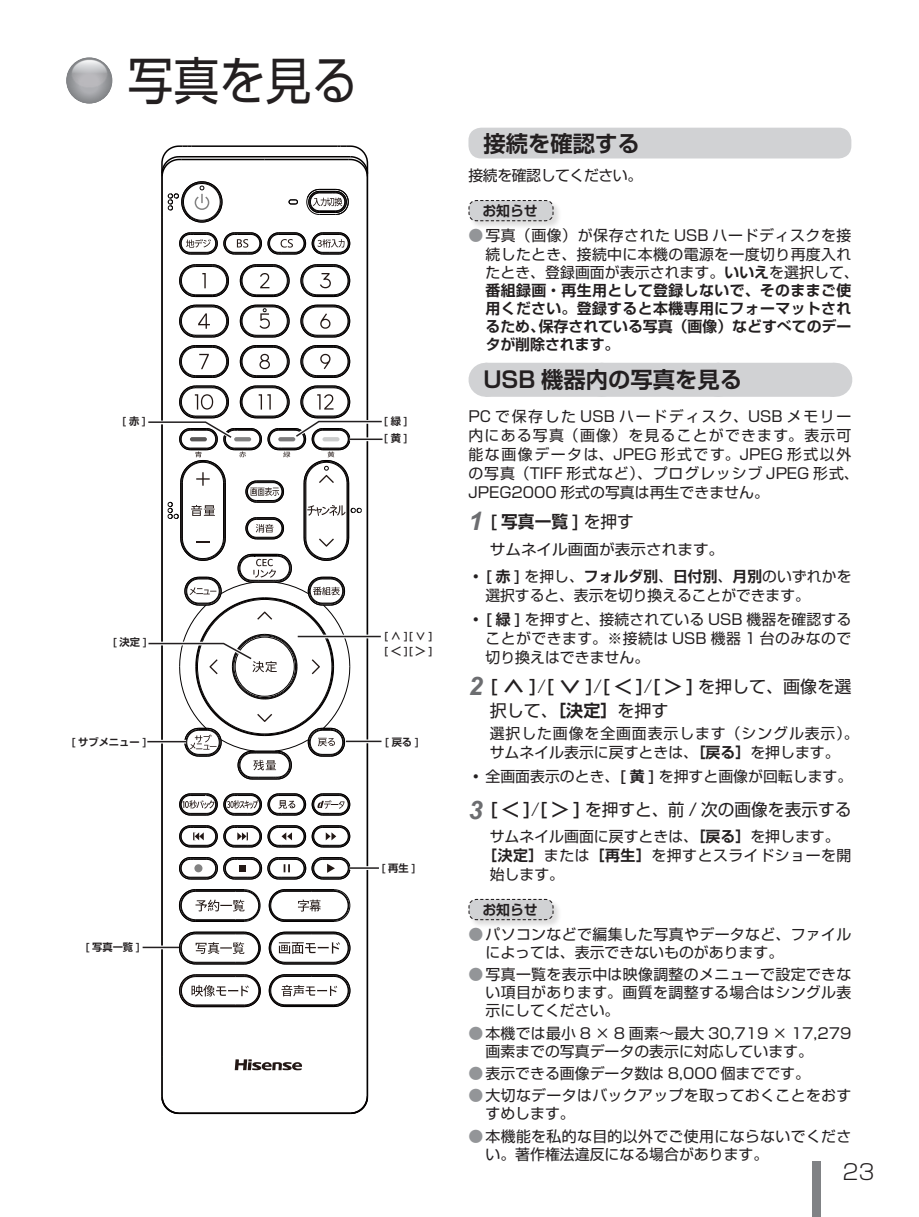
<style>
.page{position:relative;width:919px;height:1217px;background:#fff}
.page>*{position:absolute;margin:0;border:0;box-sizing:border-box;transform-origin:0 0}
._00_大タイトル{font:51px "Shin Go Pro";color:#231f20;scale:.9 1}
._02_小タイトル1{font:700 22.35px "Shin Go Pro De";color:#231f20}
.t1{font:300 21.3px "Shin Go Pro";color:#231f20}
._11_操作手順{font:16.95px/24.5px "Shin Go Pro";color:#231f20}
._11_操作手順-2{font:700 16.95px "Shin Go Pro De";color:#231f20}
._12_弾丸{font:14.85px/19.2px "Shin Go Pro";letter-spacing:.005em;color:#231f20}
._12_弾丸-2{font:700 14.85px/18.3px "Shin Go Pro De";letter-spacing:.025em;color:#231f20}
._10_本文{font:14.85px/19.2px "Shin Go Pro";letter-spacing:.06em;color:#231f20}
._12_弾丸-3{font:14.85px/18px "Shin Go Pro";letter-spacing:.025em;color:#231f20}
._16_indent5mm{font:14.85px/19.2px "Shin Go Pro";letter-spacing:.06em;color:#231f20}
._16_indent5mm-2{font:14.85px/19.2px "Shin Go Pro";letter-spacing:.035em;color:#231f20}
._16_indent5mm-3{font:14.85px "Shin Go Pro";color:#231f20}
._16_indent5mm-4{font:14.85px "Shin Go Pro";color:#231f20;scale:1.05 1}
._10_本文-2{font:14.85px "Shin Go Pro";letter-spacing:-.03em;color:#231f20}
.t2{font:700 13.8px "Shin Go Pro De";color:#231f20}
._10_本文-3{font:700 10.2px "Shin Go Pro De";color:#231f20}
.s1{font-family:"Shin Go Pro";font-weight:300;color:#939598}
.s2{font-family:"Shin Go Pro";font-weight:400}
.s3{font-family:"Arial";font-style:italic;font-size:25.5px;color:#6c6d70}
.s4{font-weight:300}
.s5{font-family:"Shin Go Pro De";font-weight:700}
.s6{font-family:"Arial";font-weight:700;font-style:italic;font-size:25.5px;color:#6c6d70}
.s7{font-family:"Shin Go Pro De";font-weight:700;font-size:17.85px}
.s8{font-weight:300;color:#939598}
</style>
<div class="page">
<div style="left:812px;top:1161px;width:9px;height:55px;background:#808285"></div>
<svg style="left:288px;top:199px;width:10px;height:6px"></svg>
<hr style="left:179px;top:1112px;width:171px;height:1px;background:#030000">
<svg style="left:348px;top:1094px;width:21px;height:20px"></svg>
<hr style="left:161px;top:174px;width:2px;height:922px;background:#030000">
<hr style="left:366px;top:174px;width:2px;height:922px;background:#030000">
<svg style="left:161px;top:1094px;width:20px;height:20px"></svg>
<hr style="left:181px;top:159px;width:84px;height:1px;background:#030000">
<hr style="left:179px;top:156px;width:171px;height:1px;background:#030000">
<hr style="left:265px;top:159px;width:83px;height:1px;background:#030000">
<hr style="left:192px;top:145px;width:146px;height:2px;background:#030000">
<svg style="left:338px;top:145px;width:31px;height:33px"></svg>
<svg style="left:235px;top:1059px;width:67px;height:11px"></svg>
<svg style="left:161px;top:145px;width:61px;height:77px"></svg>
<svg style="left:179px;top:232px;width:127px;height:23px"></svg>
<svg style="left:179px;top:264px;width:50px;height:33px"></svg>
<svg style="left:240px;top:264px;width:49px;height:33px"></svg>
<svg style="left:300px;top:264px;width:50px;height:33px"></svg>
<svg style="left:179px;top:305px;width:50px;height:33px"></svg>
<svg style="left:240px;top:305px;width:49px;height:33px"></svg>
<svg style="left:300px;top:305px;width:50px;height:33px"></svg>
<svg style="left:179px;top:345px;width:50px;height:33px"></svg>
<svg style="left:240px;top:345px;width:49px;height:33px"></svg>
<svg style="left:300px;top:345px;width:50px;height:33px"></svg>
<svg style="left:312px;top:793px;width:38px;height:22px"></svg>
<svg style="left:312px;top:825px;width:38px;height:22px"></svg>
<svg style="left:179px;top:825px;width:127px;height:22px"></svg>
<svg style="left:306px;top:189px;width:42px;height:26px"></svg>
<svg style="left:312px;top:232px;width:38px;height:23px"></svg>
<svg style="left:179px;top:793px;width:127px;height:22px"></svg>
<svg style="left:269px;top:889px;width:81px;height:33px"></svg>
<svg style="left:179px;top:889px;width:81px;height:33px"></svg>
<svg style="left:179px;top:931px;width:81px;height:33px"></svg>
<svg style="left:269px;top:931px;width:81px;height:33px"></svg>
<svg style="left:179px;top:974px;width:82px;height:33px"></svg>
<svg style="left:269px;top:974px;width:81px;height:33px"></svg>
<svg style="left:148px;top:385px;width:235px;height:394px"></svg>
<svg style="left:298px;top:634px;width:83px;height:4px"></svg>
<hr style="left:298px;top:635px;width:83px;height:2px;background:#231f20">
<svg style="left:350px;top:437px;width:32px;height:4px"></svg>
<hr style="left:350px;top:438px;width:32px;height:2px;background:#231f20">
<svg style="left:346px;top:739px;width:35px;height:4px"></svg>
<hr style="left:346px;top:740px;width:35px;height:2px;background:#231f20">
<svg style="left:147px;top:739px;width:39px;height:4px"></svg>
<hr style="left:147px;top:740px;width:39px;height:2px;background:#231f20">
<svg style="left:179px;top:857px;width:200px;height:22px"></svg>
<img style="left:66px;top:57px;width:47px;height:47px">
<div style="left:468px;top:128px;width:383px;height:30px;background:#d1d2d4;border-radius:13px"></div>
<hr style="left:834px;top:362px;width:1px;height:34px;background:#d1d2d4">
<div style="left:485px;top:362px;width:349px;height:34px;background:#d1d2d4"></div>
<div style="left:468px;top:200px;width:94px;height:30px;background:#231f20;opacity:.15"></div>
<svg style="left:468px;top:200px;width:86px;height:22px;background:#c8c8ca"></svg>
<div style="left:468px;top:898px;width:94px;height:30px;background:#231f20;opacity:.15"></div>
<svg style="left:468px;top:898px;width:86px;height:22px;background:#cacacc"></svg>
<svg style="left:143px;top:945px;width:36px;height:4px"></svg>
<hr style="left:143px;top:946px;width:36px;height:1px;background:#231f20">
<p class="_00_大タイトル" style="left:128px;top:39px;width:257px">写真を見る</p>
<p class="_10_本文-3" style="left:122px;top:413px;width:26px">[赤]</p>
<p class="_10_本文-3" style="left:383px;top:413px;width:26px">[緑]</p>
<p class="_10_本文-3" style="left:383px;top:430px;width:26px">[黄]</p>
<p class="_10_本文-3" style="left:112px;top:633px;width:36px">[決定]</p>
<p class="_10_本文-3" style="left:384px;top:628px;width:51px">[∧][∨]</p>
<p class="_10_本文-3" style="left:384px;top:643px;width:51px">[≪][≫]</p>
<p class="_10_本文-3" style="left:71px;top:733px;width:77px">[ サブメニュー ]</p>
<p class="_10_本文-3" style="left:384px;top:733px;width:36px">[戻る]</p>
<p class="_10_本文-3" style="left:85px;top:938px;width:57px">[ 写真一覧 ]</p>
<p class="_10_本文-3" style="left:381px;top:859px;width:36px">[再生]</p>
<p class="_02_小タイトル1" style="left:483px;top:125px;width:158px">接続を確認する</p>
<p class="_10_本文-2" style="left:468px;top:163px;width:175px">接続を確認してください。</p>
<p class="t2" style="left:482px;top:199px;width:57px">お知らせ</p>
<p class="_12_弾丸-2" style="left:485px;top:224px;width:375px;text-indent:-17px"><span class="s1">●</span><span class="s2">写真（画像）が保存された USB ハードディスクを接続したとき、接続中に本機の電源を一度切り再度入れたとき、登録画面が表示されます。</span>いいえ<span class="s2">を選択して、</span>番組録画・再生用として登録しないで、そのままご使用ください。登録すると本機専用にフォーマットされるため、保存されている写真（画像）などすべてのデータが削除されます。</p>
<p class="_02_小タイトル1" style="left:483px;top:361px;width:260px">USB 機器内の写真を見る</p>
<p class="_10_本文" style="left:468px;top:404px;width:392px">PC で保存した USB ハードディスク、USB メモリー内にある写真（画像）を見ることができます。表示可能な画像データは、JPEG 形式です。JPEG 形式以外の写真（TIFF 形式など）、プログレッシブ JPEG 形式、<br>JPEG2000 形式の写真は再生できません。</p>
<p class="_11_操作手順-2" style="left:468px;top:507px;width:167px"><span class="s3">1</span> [ 写真一覧 ] <span class="s2">を押す</span></p>
<p class="_16_indent5mm-4" style="left:489px;top:536px;width:225px">サムネイル画面が表示されます。</p>
<p class="_12_弾丸" style="left:485px;top:565px;width:367px;text-indent:-17px"><span class="s4">◦</span><span class="s5">[ 赤 ]</span> を押し、<span class="s5">フォルダ別</span>、<span class="s5">日付別</span>、<span class="s5">月別</span>のいずれかを選択すると、表示を切り換えることができます。</p>
<p class="_12_弾丸" style="left:485px;top:607px;width:367px;text-align:justify;text-indent:-17px"><span class="s4">◦</span><span class="s5">[ 緑 ]</span> を押すと、接続されている USB 機器を確認することができます。※接続は USB 機器 1 台のみなので切り換えはできません。</p>
<p class="_11_操作手順" style="left:489px;top:671px;width:363px;text-indent:-21px"><span class="s6">2</span> <span class="s7">[</span> <span class="s5">∧</span><span class="s7">]</span><span class="s4">/</span><span class="s7">[</span> <span class="s5">∨</span><span class="s7">]</span><span class="s4">/</span><span class="s7">[</span> <span class="s5">≪</span> <span class="s7">]</span><span class="s4">/</span><span class="s7">[</span> <span class="s5">≫</span> <span class="s7">]</span> を押して、画像を選択して、<span class="s5">［決定］</span>を押す</p>
<p class="_16_indent5mm" style="left:489px;top:721px;width:370px">選択した画像を全画面表示します（シングル表示）。サムネイル表示に戻すときは、<span class="s5">［戻る］</span>を押します。</p>
<p class="_12_弾丸" style="left:468px;top:765px;width:385px"><span class="s4">◦</span>全画面表示のとき、<span class="s5">[ 黄 ]</span> を押すと画像が回転します。</p>
<p class="_11_操作手順" style="left:468px;top:795px;width:384px"><span class="s6">3</span> <span class="s7">[</span> <span class="s5">≪</span> <span class="s7">]</span><span class="s4">/</span><span class="s7">[</span> <span class="s5">≫</span> <span class="s7">]</span> を押すと、前 / 次の画像を表示する</p>
<p class="_16_indent5mm-3" style="left:489px;top:823px;width:351px">サムネイル画面に戻すときは、<span class="s5">［戻る］</span>を押します。</p>
<p class="_16_indent5mm-2" style="left:489px;top:843px;width:363px;text-indent:-7px"><span class="s5">［決定］</span>または<span class="s5">［再生］</span>を押すとスライドショーを開始します。</p>
<p class="t2" style="left:482px;top:898px;width:57px">お知らせ</p>
<p class="_12_弾丸-3" style="left:485px;top:923px;width:367px;text-indent:-17px"><span class="s8">●</span>パソコンなどで編集した写真やデータなど、ファイルによっては、表示できないものがあります。</p>
<p class="_12_弾丸" style="left:485px;top:963px;width:367px;line-height:18px;text-align:justify;text-indent:-17px"><span class="s8">●</span>写真一覧を表示中は映像調整のメニューで設定できない項目があります。画質を調整する場合はシングル表示にしてください。</p>
<p class="_12_弾丸" style="left:485px;top:1021px;width:367px;line-height:18px;text-indent:-17px"><span class="s8">●</span>本機では最小 8 × 8 画素〜最大 30,719 × 17,279画素までの写真データの表示に対応しています。</p>
<p class="_12_弾丸" style="left:468px;top:1061px;width:343px"><span class="s8">●</span>表示できる画像データ数は 8,000 個までです。</p>
<p class="_12_弾丸-3" style="left:485px;top:1084px;width:367px;text-indent:-17px"><span class="s8">●</span>大切なデータはバックアップを取っておくことをおすすめします。</p>
<p class="_12_弾丸-3" style="left:485px;top:1124px;width:367px;text-indent:-17px"><span class="s8">●</span>本機能を私的な目的以外でご使用にならないでください。著作権法違反になる場合があります。</p>
<h3 class="t1" style="left:842px;top:1154px;width:34px">23</h3>
</div>
